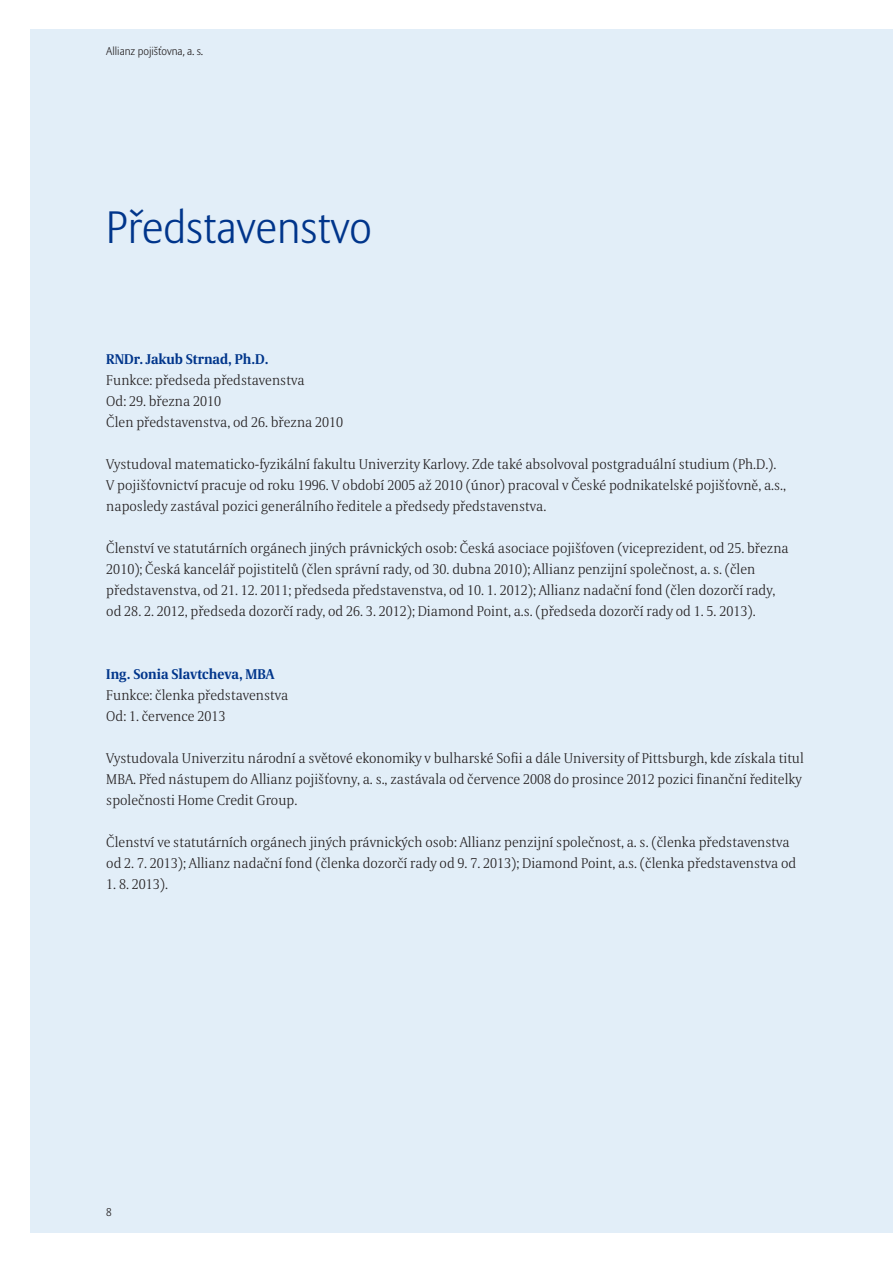
<style>
.page{position:relative;width:893px;height:1263px;background:#fff}
.page>*{position:absolute;margin:0;border:0;box-sizing:border-box;transform-origin:0 0}
.t1{font:300 45px "Allianz Sans";color:#00358b}
.t2{font:300 14.1px/21px "Allianz Serif";color:#231f20}
.t3{font:700 14.1px "Allianz Serif";color:#00358b}
.t4{font:300 11.25px "Allianz Sans";color:#231f20}
</style>
<div class="page">
<div style="left:30px;top:30px;width:863px;height:1203px;background:#e2eef8"></div>
<p class="t4" style="left:106px;top:47px;width:98px">Allianz pojišťovna, a. s.</p>
<h1 class="t1" style="left:106px;top:208px;width:267px">Představenstvo</h1>
<p class="t3" style="left:106px;top:354px;width:164px">RNDr. Jakub Strnad, Ph.D.</p>
<p class="t2" style="left:106px;top:371px;width:239px">Funkce: předseda představenstva<br>Od: 29. března 2010<br>Člen představenstva, od 26. března 2010</p>
<p class="t2" style="left:106px;top:455px;width:681px">Vystudoval matematicko-fyzikální fakultu Univerzity Karlovy. Zde také absolvoval postgraduální studium (Ph.D.).<br>V pojišťovnictví pracuje od roku 1996. V období 2005 až 2010 (únor) pracoval v České podnikatelské pojišťovně, a.s., naposledy zastával pozici generálního ředitele a předsedy představenstva.</p>
<p class="t2" style="left:106px;top:539px;width:684px">Členství ve statutárních orgánech jiných právnických osob: Česká asociace pojišťoven (viceprezident, od 25. března 2010); Česká kancelář pojistitelů (člen správní rady, od 30. dubna 2010); Allianz penzijní společnost, a. s. (člen představenstva, od 21. 12. 2011; předseda představenstva, od 10. 1. 2012); Allianz nadační fond (člen dozorčí rady, od 28. 2. 2012, předseda dozorčí rady, od 26. 3. 2012); Diamond Point, a.s. (předseda dozorčí rady od 1. 5. 2013).</p>
<p class="t3" style="left:106px;top:669px;width:170px">Ing. Sonia Slavtcheva, MBA</p>
<p class="t2" style="left:106px;top:686px;width:184px">Funkce: členka představenstva<br>Od: 1. července 2013</p>
<p class="t2" style="left:106px;top:749px;width:699px">Vystudovala Univerzitu národní a světové ekonomiky v bulharské Sofii a dále University of Pittsburgh, kde získala titul<br>MBA. Před nástupem do Allianz pojišťovny, a. s., zastávala od července 2008 do prosince 2012 pozici finanční ředitelky společnosti Home Credit Group.</p>
<p class="t2" style="left:106px;top:833px;width:691px">Členství ve statutárních orgánech jiných právnických osob: Allianz penzijní společnost, a. s. (členka představenstva od 2. 7. 2013); Allianz nadační fond (členka dozorčí rady od 9. 7. 2013); Diamond Point, a.s. (členka představenstva od</p>
<p class="t2" style="left:106px;top:875px;width:63px">1. 8. 2013).</p>
</div>
